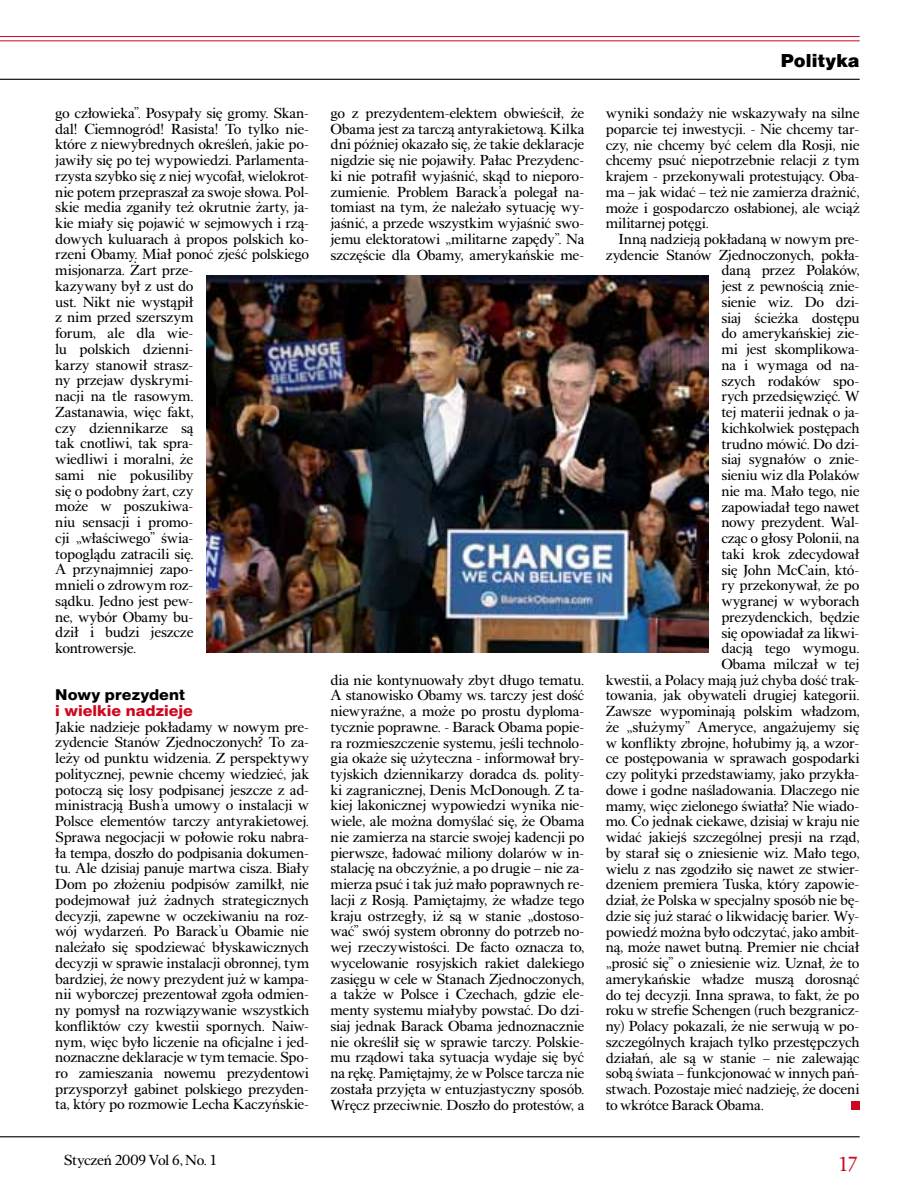
<style>
.page{position:relative;width:915px;height:1191px;background:#fff}
.page>*{position:absolute;margin:0;border:0;box-sizing:border-box;transform-origin:0 0}
.t1{font:21px "Alpha Book EFN";color:#cd071e}
.t2{font:18px "Switzer EFN Black";letter-spacing:.005em;color:#000}
.t3{font:15px/15.8px "Alpha Book EFN";letter-spacing:-.02em;color:#000;text-align:justify;scale:1.05 1}
.t4{font:15px "Switzer EFN Heavy";color:#cd071e;scale:1.05 1}
.t5{font:15px "Switzer EFN Heavy";color:#000;scale:1.05 1}
</style>
<div class="page">
<div style="left:850px;top:1100px;width:9px;height:9px;background:#cd071e"></div>
<img style="left:206px;top:275px;width:502px;height:378px">
<hr style="left:0;top:36px;width:859px;height:1px;background:#cd071e">
<hr style="left:0;top:41px;width:859px;height:1px;background:#cd071e">
<hr style="left:0;top:79px;width:859px;height:1px;background:#000">
<hr style="left:0;top:1136px;width:859px;height:1px;background:#000">
<p class="t3" style="left:55px;top:105px;width:243px;text-align:left">go człowieka”. Posypały się gromy. Skan&shy;dal! Ciemnogród! Rasista! To tylko nie&shy;które z niewybrednych określeń, jakie po&shy;jawiły się po tej wypowiedzi. Parlamenta&shy;rzysta szybko się z niej wycofał, wielokrot&shy;nie potem przepraszał za swoje słowa. Pol&shy;skie media zganiły też okrutnie żarty, ja&shy;kie miały się pojawić w sejmowych i rzą&shy;dowych kuluarach à propos polskich ko&shy;rzeni Obamy. Miał ponoć zjeść polskiego misjonarza. Żart prze-<br>kazywany był z ust do<br>ust. Nikt nie wystąpił<br>z nim przed szerszym<br>forum, ale dla wie-<br>lu polskich dzienni-<br>karzy stanowił strasz-<br>ny przejaw dyskrymi-<br>nacji na tle rasowym.<br>Zastanawia, więc fakt,<br>czy dziennikarze są<br>tak cnotliwi, tak spra-<br>wiedliwi i moralni, że<br>sami nie pokusiliby<br>się o podobny żart, czy<br>może w poszukiwa-<br>niu sensacji i promo-<br>cji „właściwego” świa-<br>topoglądu zatracili się.<br>A przynajmniej zapo-<br>mnieli o zdrowym roz-<br>sądku. Jedno jest pew-<br>ne, wybór Obamy bu-<br>dził i budzi jeszcze<br>kontrowersje.</p>
<p class="t5" style="left:55px;top:686px;width:125px">Nowy prezydent</p>
<p class="t4" style="left:55px;top:702px;width:133px">i wielkie nadzieje</p>
<p class="t3" style="left:55px;top:719px;width:243px">Jakie nadzieje pokładamy w nowym pre&shy;zydencie Stanów Zjednoczonych? To za&shy;leży od punktu widzenia. Z perspektywy politycznej, pewnie chcemy wiedzieć, jak potoczą się losy podpisanej jeszcze z ad&shy;ministracją Bush’a umowy o instalacji w Polsce elementów tarczy antyrakietowej.<br>Sprawa negocjacji w połowie roku nabra&shy;ła tempa, doszło do podpisania dokumen&shy;tu. Ale dzisiaj panuje martwa cisza. Biały Dom po złożeniu podpisów zamilkł, nie podejmował już żadnych strategicznych decyzji, zapewne w oczekiwaniu na roz&shy;wój wydarzeń. Po Barack’u Obamie nie należało się spodziewać błyskawicznych decyzji w sprawie instalacji obronnej, tym bardziej, że nowy prezydent już w kampa&shy;nii wyborczej prezentował zgoła odmien&shy;ny pomysł na rozwiązywanie wszystkich konfliktów czy kwestii spornych. Naiw&shy;nym, więc było liczenie na oficjalne i jed&shy;noznaczne deklaracje w tym temacie. Spo&shy;ro zamieszania nowemu prezydentowi przysporzył gabinet polskiego prezyden&shy;ta, który po rozmowie Lecha Kaczyńskie-</p>
<p class="t3" style="left:64px;top:1152px;width:148px">Styczeń 2009 Vol 6, No. 1</p>
<p class="t3" style="left:330px;top:105px;width:243px">go z prezydentem-elektem obwieścił, że Obama jest za tarczą antyrakietową. Kilka dni później okazało się, że takie deklaracje nigdzie się nie pojawiły. Pałac Prezydenc&shy;ki nie potrafił wyjaśnić, skąd to nieporo&shy;zumienie. Problem Barack’a polegał na&shy;tomiast na tym, że należało sytuację wy&shy;jaśnić, a przede wszystkim wyjaśnić swo&shy;jemu elektoratowi „militarne zapędy”. Na szczęście dla Obamy, amerykańskie me-</p>
<p class="t3" style="left:330px;top:672px;width:243px">dia nie kontynuowały zbyt długo tematu.<br>A stanowisko Obamy ws. tarczy jest dość niewyraźne, a może po prostu dyploma&shy;tycznie poprawne. - Barack Obama popie&shy;ra rozmieszczenie systemu, jeśli technolo&shy;gia okaże się użyteczna - informował bry&shy;tyjskich dziennikarzy doradca ds. polity&shy;ki zagranicznej, Denis McDonough. Z ta&shy;kiej lakonicznej wypowiedzi wynika nie&shy;wiele, ale można domyślać się, że Obama nie zamierza na starcie swojej kadencji po pierwsze, ładować miliony dolarów w in&shy;stalację na obczyźnie, a po drugie – nie za&shy;mierza psuć i tak już mało poprawnych re&shy;lacji z Rosją. Pamiętajmy, że władze tego kraju ostrzegły, iż są w stanie „dostoso&shy;wać” swój system obronny do potrzeb no&shy;wej rzeczywistości. De facto oznacza to, wycelowanie rosyjskich rakiet dalekiego zasięgu w cele w Stanach Zjednoczonych, a także w Polsce i Czechach, gdzie ele&shy;menty systemu miałyby powstać. Do dzi&shy;siaj jednak Barack Obama jednoznacznie nie określił się w sprawie tarczy. Polskie&shy;mu rządowi taka sytuacja wydaje się być na rękę. Pamiętajmy, że w Polsce tarcza nie została przyjęta w entuzjastyczny sposób.<br>Wręcz przeciwnie. Doszło do protestów, a</p>
<p class="t2" style="left:780px;top:50px;width:80px">Polityka</p>
<p class="t3" style="left:605px;top:105px;width:243px">wyniki sondaży nie wskazywały na silne poparcie tej inwestycji. - Nie chcemy tar&shy;czy, nie chcemy być celem dla Rosji, nie chcemy psuć niepotrzebnie relacji z tym krajem - przekonywali protestujący. Oba&shy;ma – jak widać – też nie zamierza drażnić, może i gospodarczo osłabionej, ale wciąż militarnej potęgi.</p>
<p class="t3" style="left:618px;top:231px;width:231px">Inną nadzieją pokładaną w nowym pre-</p>
<p class="t3" style="left:605px;top:247px;width:243px">zydencie Stanów Zjednoczonych, pokła-</p>
<p class="t3" style="left:721px;top:263px;width:133px">daną przez Polaków,</p>
<p class="t3" style="left:721px;top:279px;width:133px">jest z pewnością znie-</p>
<p class="t3" style="left:721px;top:294px;width:133px">sienie wiz. Do dzi-</p>
<p class="t3" style="left:721px;top:310px;width:133px">siaj ścieżka dostępu</p>
<p class="t3" style="left:721px;top:326px;width:133px">do amerykańskiej zie-</p>
<p class="t3" style="left:721px;top:341px;width:133px">mi jest skomplikowa-</p>
<p class="t3" style="left:721px;top:357px;width:133px">na i wymaga od na-</p>
<p class="t3" style="left:721px;top:373px;width:133px">szych rodaków spo-</p>
<p class="t3" style="left:721px;top:389px;width:133px">rych przedsięwzięć. W</p>
<p class="t3" style="left:721px;top:404px;width:133px">tej materii jednak o ja-</p>
<p class="t3" style="left:721px;top:420px;width:133px">kichkolwiek postępach</p>
<p class="t3" style="left:721px;top:436px;width:133px">trudno mówić. Do dzi-</p>
<p class="t3" style="left:721px;top:452px;width:133px">siaj sygnałów o znie-</p>
<p class="t3" style="left:721px;top:467px;width:133px">sieniu wiz dla Polaków</p>
<p class="t3" style="left:721px;top:483px;width:133px">nie ma. Mało tego, nie</p>
<p class="t3" style="left:721px;top:499px;width:133px">zapowiadał tego nawet</p>
<p class="t3" style="left:721px;top:515px;width:133px">nowy prezydent. Wal-</p>
<p class="t3" style="left:721px;top:530px;width:133px">cząc o głosy Polonii, na</p>
<p class="t3" style="left:721px;top:546px;width:133px">taki krok zdecydował</p>
<p class="t3" style="left:721px;top:562px;width:133px">się John McCain, któ-</p>
<p class="t3" style="left:721px;top:577px;width:133px">ry przekonywał, że po</p>
<p class="t3" style="left:721px;top:593px;width:133px">wygranej w wyborach</p>
<p class="t3" style="left:721px;top:609px;width:133px">prezydenckich, będzie</p>
<p class="t3" style="left:721px;top:625px;width:133px">się opowiadał za likwi-</p>
<p class="t3" style="left:721px;top:640px;width:133px">dacją tego wymogu.</p>
<p class="t3" style="left:721px;top:656px;width:133px">Obama milczał w tej</p>
<p class="t3" style="left:605px;top:672px;width:243px">kwestii, a Polacy mają już chyba dość trak-</p>
<p class="t3" style="left:605px;top:688px;width:243px">towania, jak obywateli drugiej kategorii.</p>
<p class="t3" style="left:605px;top:703px;width:243px">Zawsze wypominają polskim władzom,</p>
<p class="t3" style="left:605px;top:719px;width:243px">że „służymy” Ameryce, angażujemy się</p>
<p class="t3" style="left:605px;top:735px;width:243px">w konflikty zbrojne, hołubimy ją, a wzor-</p>
<p class="t3" style="left:605px;top:751px;width:243px">ce postępowania w sprawach gospodarki</p>
<p class="t3" style="left:605px;top:766px;width:243px">czy polityki przedstawiamy, jako przykła-</p>
<p class="t3" style="left:605px;top:782px;width:243px">dowe i godne naśladowania. Dlaczego nie</p>
<p class="t3" style="left:605px;top:798px;width:243px">mamy, więc zielonego światła? Nie wiado-</p>
<p class="t3" style="left:605px;top:814px;width:243px">mo. Co jednak ciekawe, dzisiaj w kraju nie</p>
<p class="t3" style="left:605px;top:829px;width:243px">widać jakiejś szczególnej presji na rząd,</p>
<p class="t3" style="left:605px;top:845px;width:243px">by starał się o zniesienie wiz. Mało tego,</p>
<p class="t3" style="left:605px;top:861px;width:243px">wielu z nas zgodziło się nawet ze stwier-</p>
<p class="t3" style="left:605px;top:876px;width:243px">dzeniem premiera Tuska, który zapowie-</p>
<p class="t3" style="left:605px;top:892px;width:243px">dział, że Polska w specjalny sposób nie bę-</p>
<p class="t3" style="left:605px;top:908px;width:243px">dzie się już starać o likwidację barier. Wy-</p>
<p class="t3" style="left:605px;top:924px;width:243px">powiedź można było odczytać, jako ambit-</p>
<p class="t3" style="left:605px;top:939px;width:243px">ną, może nawet butną. Premier nie chciał</p>
<p class="t3" style="left:605px;top:955px;width:243px">„prosić się” o zniesienie wiz. Uznał, że to</p>
<p class="t3" style="left:605px;top:971px;width:243px">amerykańskie władze muszą dorosnąć</p>
<p class="t3" style="left:605px;top:987px;width:243px">do tej decyzji. Inna sprawa, to fakt, że po</p>
<p class="t3" style="left:605px;top:1002px;width:243px">roku w strefie Schengen (ruch bezgranicz-</p>
<p class="t3" style="left:605px;top:1018px;width:243px">ny) Polacy pokazali, że nie serwują w po-</p>
<p class="t3" style="left:605px;top:1034px;width:243px">szczególnych krajach tylko przestępczych</p>
<p class="t3" style="left:605px;top:1050px;width:243px">działań, ale są w stanie – nie zalewając</p>
<p class="t3" style="left:605px;top:1065px;width:243px">sobą świata – funkcjonować w innych pań-</p>
<p class="t3" style="left:605px;top:1081px;width:243px">stwach. Pozostaje mieć nadzieję, że doceni</p>
<p class="t3" style="left:605px;top:1097px;width:152px">to wkrótce Barack Obama.</p>
<h1 class="t1" style="left:838px;top:1151px;width:21px">17</h1>
</div>
